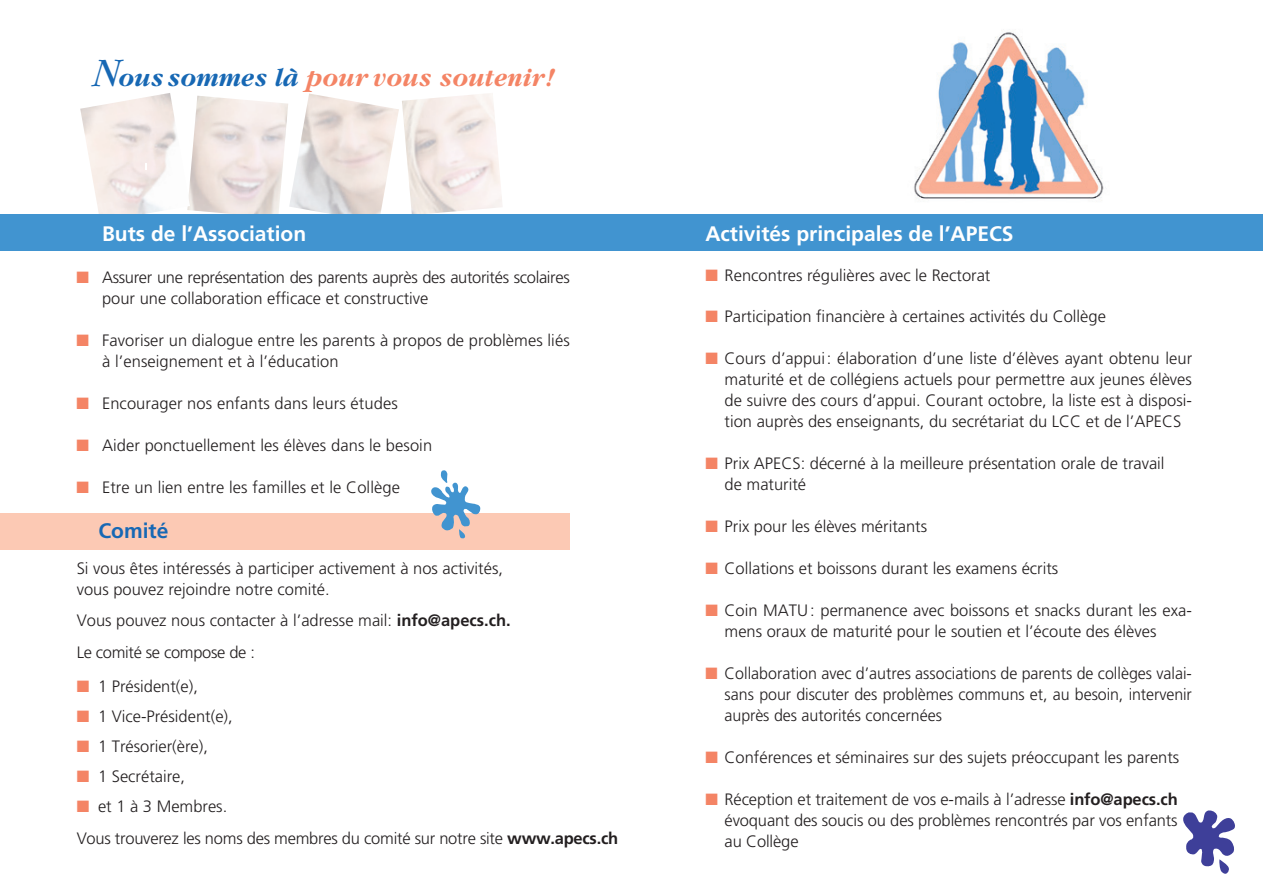
<style>
.page{position:relative;width:1263px;height:893px;background:#fff}
.page>*{position:absolute;margin:0;border:0;box-sizing:border-box;transform-origin:0 0}
.t1{font:italic 700 27px "Garamond";letter-spacing:.01em;color:#f48465;scale:.95 1}
.t2{font:700 21px "Frutiger";color:#fff}
.t3{font:700 21px "Frutiger";color:#1768b4}
.t4{font:300 16.5px/21px "Frutiger";color:#231f20}
.t5{font:300 16.5px/21px "Frutiger";letter-spacing:-.02em;color:#231f20}
.t6{font:16.5px "Zapf Dingbats ITC";color:#f48465}
.s1{font-weight:400;font-size:42px;color:#1768b4}
.s2{color:#1768b4}
.s3{font-weight:700}
.s4{color:#f48465}
</style>
<div class="page">
<img style="left:190px;top:96px;width:98px;height:119px">
<img style="left:289px;top:94px;width:110px;height:121px">
<img style="left:80px;top:93px;width:110px;height:122px">
<img style="left:402px;top:93px;width:101px;height:122px">
<div style="left:0;top:215px;width:1263px;height:36px;background:#4194d0"></div>
<div style="left:0;top:513px;width:570px;height:37px;background:#fcc9b4"></div>
<img style="left:914px;top:32px;width:190px;height:167px">
<svg style="left:1183px;top:810px;width:52px;height:64px"></svg>
<svg style="left:431px;top:470px;width:50px;height:69px"></svg>
<svg style="left:145px;top:163px;width:2px;height:7px"></svg>
<h1 class="t1" style="left:93px;top:63px;width:488px"><span class="s1">N</span><span class="s2">ous sommes là</span> pour vous soutenir!</h1>
<p class="t6" style="left:77px;top:269px;width:14px">■</p>
<p class="t6" style="left:77px;top:332px;width:14px">■</p>
<p class="t6" style="left:77px;top:395px;width:14px">■</p>
<p class="t6" style="left:77px;top:437px;width:14px">■</p>
<p class="t6" style="left:77px;top:479px;width:14px">■</p>
<p class="t2" style="left:102px;top:221px;width:206px">Buts de l’Association</p>
<p class="t5" style="left:102px;top:266px;width:469px">Assurer une représentation des parents auprès des autorités scolaires pour une collaboration efficace et constructive</p>
<p class="t4" style="left:102px;top:329px;width:469px">Favoriser un dialogue entre les parents à propos de problèmes liés à l’enseignement et à l’éducation</p>
<p class="t4" style="left:102px;top:392px;width:297px">Encourager nos enfants dans leurs études</p>
<p class="t4" style="left:102px;top:434px;width:332px">Aider ponctuellement les élèves dans le besoin</p>
<p class="t4" style="left:102px;top:476px;width:299px">Etre un lien entre les familles et le Collège</p>
<p class="t3" style="left:98px;top:518px;width:72px">Comité</p>
<p class="t4" style="left:77px;top:557px;width:428px">Si vous êtes intéressés à participer activement à nos activités, vous pouvez rejoindre notre comité.</p>
<p class="t4" style="left:77px;top:605px;width:435px;line-height:31.5px">Vous pouvez nous contacter à l’adresse mail: <span class="s3">info@apecs.ch.<br></span>Le comité se compose de :</p>
<p class="t4" style="left:77px;top:676px;width:123px"><span class="s4">■</span> 1 Président(e),</p>
<p class="t4" style="left:77px;top:706px;width:158px"><span class="s4">■</span> 1 Vice-Président(e),</p>
<p class="t4" style="left:77px;top:736px;width:133px"><span class="s4">■</span> 1 Trésorier(ère),</p>
<p class="t4" style="left:77px;top:766px;width:110px"><span class="s4">■</span> 1 Secrétaire,</p>
<p class="t4" style="left:77px;top:791px;width:543px;line-height:31.5px"><span class="s4">■</span> et 1 à 3 Membres.<br>Vous trouverez les noms des membres du comité sur notre site <span class="s3">www.apecs.ch</span></p>
<p class="t2" style="left:705px;top:221px;width:310px">Activités principales de l’APECS</p>
<p class="t4" style="left:705px;top:265px;width:286px"><span class="s4">■</span> Rencontres régulières avec le Rectorat</p>
<p class="t4" style="left:705px;top:306px;width:402px"><span class="s4">■</span> Participation financière à certaines activités du Collège</p>
<p class="t4" style="left:725px;top:348px;width:469px;text-align:justify;text-indent:-19px"><span class="s4">■</span> Cours d’appui: élaboration d’une liste d’élèves ayant obtenu leur maturité et de collégiens actuels pour permettre aux jeunes élèves de suivre des cours d’appui. Courant octobre, la liste est à disposi&shy;tion auprès des enseignants, du secrétariat du LCC et de l’APECS</p>
<p class="t4" style="left:725px;top:453px;width:442px;text-indent:-19px"><span class="s4">■</span> Prix APECS: décerné à la meilleure présentation orale de travail de maturité</p>
<p class="t4" style="left:705px;top:516px;width:223px"><span class="s4">■</span> Prix pour les élèves méritants</p>
<p class="t4" style="left:705px;top:558px;width:354px"><span class="s4">■</span> Collations et boissons durant les examens écrits</p>
<p class="t4" style="left:725px;top:600px;width:469px;text-indent:-19px"><span class="s4">■</span> Coin MATU: permanence avec boissons et snacks durant les exa&shy;mens oraux de maturité pour le soutien et l’écoute des élèves</p>
<p class="t4" style="left:724px;top:663px;width:469px;text-align:justify;text-indent:-19px"><span class="s4">■</span> Collaboration avec d’autres associations de parents de collèges valai&shy;sans pour discuter des problèmes communs et, au besoin, intervenir auprès des autorités concernées</p>
<p class="t4" style="left:705px;top:747px;width:475px"><span class="s4">■</span> Conférences et séminaires sur des sujets préoccupant les parents</p>
<p class="t4" style="left:725px;top:789px;width:455px;text-align:justify;text-indent:-19px"><span class="s4">■</span> Réception et traitement de vos e-mails à l’adresse <span class="s3">info@apecs.ch </span>évoquant des soucis ou des problèmes rencontrés par vos enfants au Collège</p>
</div>
